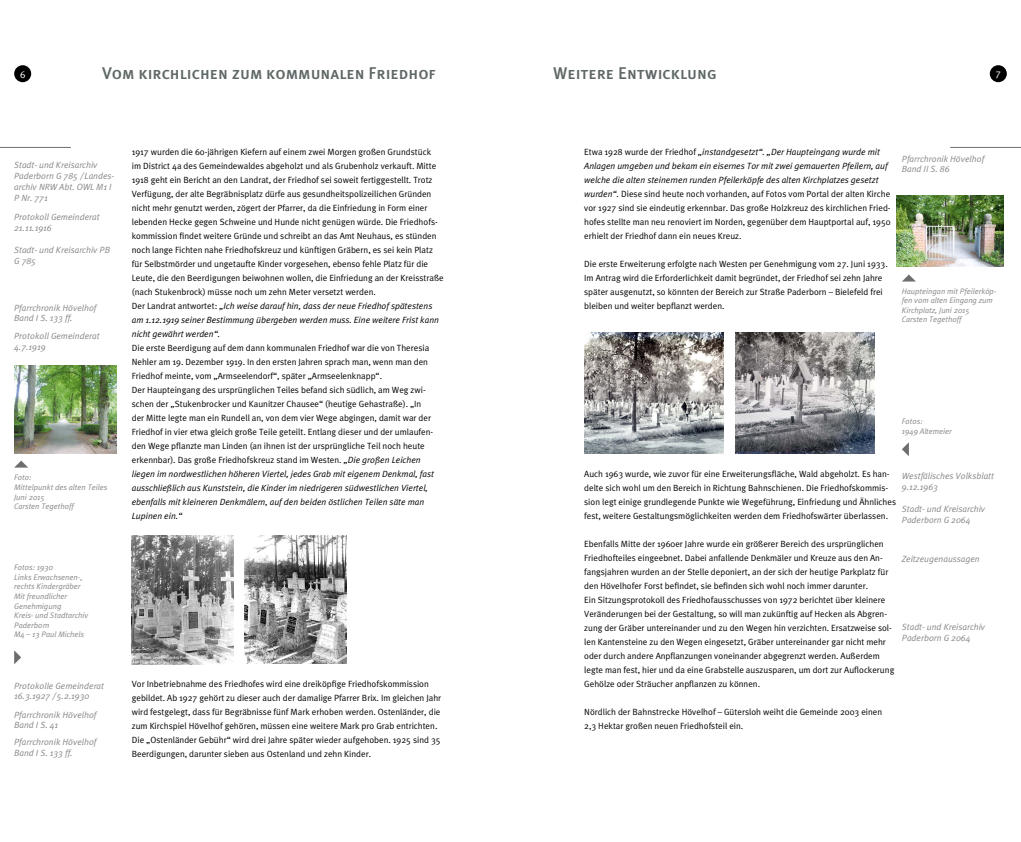
<style>
.page{position:relative;width:1021px;height:842px;background:#fff}
.page>*{position:absolute;margin:0;border:0;box-sizing:border-box;transform-origin:0 0}
.t1{font:17px "Meta Plus Medium Caps";color:#5f6767}
.t2{font:10px "Meta Plus Normal Caps";color:#fff}
.t3{font:9px/14px "Meta Plus Normal";color:#000}
.t4{font:italic 9px/10.8px "Meta Plus Normal";color:#868786}
.t5{font:italic 8px/9.6px "Meta Plus Normal";color:#868786}
.s1{font-style:italic}
</style>
<div class="page">
<div style="left:989px;top:65px;width:17px;height:17px;background:#000;border-radius:50%"></div>
<hr style="left:950px;top:147px;width:70px;height:1px;background:#6e6e6e">
<div style="left:14px;top:65px;width:17px;height:17px;background:#000;border-radius:50%"></div>
<hr style="left:0;top:147px;width:71px;height:1px;background:#6e6e6e">
<img style="left:584px;top:332px;width:140px;height:122px">
<img style="left:735px;top:332px;width:139px;height:122px">
<svg style="left:902px;top:443px;width:6px;height:13px"></svg>
<svg style="left:14px;top:461px;width:14px;height:7px"></svg>
<img style="left:14px;top:365px;width:102px;height:89px">
<img style="left:132px;top:536px;width:102px;height:128px">
<img style="left:244px;top:536px;width:102px;height:127px">
<svg style="left:14px;top:650px;width:7px;height:14px"></svg>
<svg style="left:902px;top:274px;width:13px;height:8px"></svg>
<img style="left:896px;top:195px;width:107px;height:72px">
<p class="t2" style="left:20px;top:68px;width:7px">6</p>
<h1 class="t1" style="left:102px;top:63px;width:335px">Vom kirchlichen zum kommunalen Friedhof</h1>
<p class="t4" style="left:14px;top:159px;width:102px">Stadt- und Kreisarchiv<br>Paderborn G 785 / Landes&shy;archiv NRW Abt. OWL M1 I<br>P Nr. 771</p>
<p class="t4" style="left:14px;top:211px;width:87px">Protokoll Gemeinderat<br>21.11.1916</p>
<p class="t4" style="left:14px;top:245px;width:97px">Stadt- und Kreisarchiv PB<br>G 785</p>
<p class="t4" style="left:14px;top:302px;width:84px">Pfarrchronik Hövelhof<br>Band I S. 133 ff.</p>
<p class="t4" style="left:14px;top:330px;width:87px">Protokoll Gemeinderat<br>4.7.1919</p>
<p class="t5" style="left:14px;top:473px;width:95px">Foto:<br>Mittelpunkt des alten Teiles<br>Juni 2015<br>Carsten Tegethoff</p>
<p class="t5" style="left:14px;top:563px;width:76px">Fotos: 1930<br>Links Erwachsenen-, rechts Kindergräber<br>Mit freundlicher<br>Genehmigung<br>Kreis- und Stadtarchiv<br>Paderborn<br>M4 – 13 Paul Michels</p>
<p class="t4" style="left:14px;top:680px;width:91px">Protokolle Gemeinderat<br>16.3.1927 / 5.2.1930</p>
<p class="t4" style="left:14px;top:709px;width:84px">Pfarrchronik Hövelhof<br>Band I S. 41</p>
<p class="t4" style="left:14px;top:736px;width:84px">Pfarrchronik Hövelhof<br>Band I S. 133 ff.</p>
<p class="t3" style="left:132px;top:145px;width:313px">1917 wurden die 60-jährigen Kiefern auf einem zwei Morgen großen Grundstück<br>im District 4a des Gemeindewaldes abgeholzt und als Grubenholz verkauft. Mitte 1918 geht ein Bericht an den Landrat, der Friedhof sei soweit fertiggestellt. Trotz Verfügung, der alte Begräbnisplatz dürfe aus gesundheitspolizeilichen Gründen nicht mehr genutzt werden, zögert der Pfarrer, da die Einfriedung in Form einer lebenden Hecke gegen Schweine und Hunde nicht genügen würde. Die Friedhofs&shy;kommission findet weitere Gründe und schreibt an das Amt Neuhaus, es stünden noch lange Fichten nahe Friedhofskreuz und künftigen Gräbern, es sei kein Platz für Selbstmörder und ungetaufte Kinder vorgesehen, ebenso fehle Platz für die Leute, die den Beerdigungen beiwohnen wollen, die Einfriedung an der Kreisstraße (nach Stukenbrock) müsse noch um zehn Meter versetzt werden.<br>Der Landrat antwortet: <span class="s1">„Ich weise darauf hin, dass der neue Friedhof spätestens am 1.12.1919 seiner Bestimmung übergeben werden muss. Eine weitere Frist kann nicht gewährt werden“.</span></p>
<p class="t3" style="left:132px;top:341px;width:304px">Die erste Beerdigung auf dem dann kommunalen Friedhof war die von Theresia Nehler am 19. Dezember 1919. In den ersten Jahren sprach man, wenn man den Friedhof meinte, vom „Armseelendorf“, später „Armseelenknapp“.<br>Der Haupteingang des ursprünglichen Teiles befand sich südlich, am Weg zwi&shy;schen der „Stukenbrocker und Kaunitzer Chausee“ (heutige Gehastraße). „In der Mitte legte man ein Rundell an, von dem vier Wege abgingen, damit war der Friedhof in vier etwa gleich große Teile geteilt. Entlang dieser und der umlaufen&shy;den Wege pflanzte man Linden (an ihnen ist der ursprüngliche Teil noch heute erkennbar). Das große Friedhofskreuz stand im Westen. <span class="s1">„Die großen Leichen liegen im nordwestlichen höheren Viertel, jedes Grab mit eigenem Denkmal, fast ausschließlich aus Kunststein, die Kinder im niedrigeren südwestlichen Viertel, ebenfalls mit kleineren Denkmälern, auf den beiden östlichen Teilen säte man Lupinen ein.“</span></p>
<p class="t3" style="left:132px;top:677px;width:311px">Vor Inbetriebnahme des Friedhofes wird eine dreiköpfige Friedhofskommission gebildet. Ab 1927 gehört zu dieser auch der damalige Pfarrer Brix. Im gleichen Jahr wird festgelegt, dass für Begräbnisse fünf Mark erhoben werden. Ostenländer, die zum Kirchspiel Hövelhof gehören, müssen eine weitere Mark pro Grab entrichten.<br>Die „Ostenländer Gebühr“ wird drei Jahre später wieder aufgehoben. 1925 sind 35<br>Beerdigungen, darunter sieben aus Ostenland und zehn Kinder.</p>
<h1 class="t1" style="left:553px;top:63px;width:165px">Weitere Entwicklung</h1>
<p class="t2" style="left:995px;top:68px;width:7px">7</p>
<p class="t3" style="left:584px;top:144px;width:308px">Etwa 1928 wurde der Friedhof <span class="s1">„instandgesetzt“. „Der Haupteingang wurde mit Anlagen umgeben und bekam ein eisernes Tor mit zwei gemauerten Pfeilern, auf welche die alten steinernen runden Pfeilerköpfe des alten Kirchplatzes gesetzt wurden“.</span> Diese sind heute noch vorhanden, auf Fotos vom Portal der alten Kirche vor 1927 sind sie eindeutig erkennbar. Das große Holzkreuz des kirchlichen Fried&shy;hofes stellte man neu renoviert im Norden, gegenüber dem Hauptportal auf, 1950 erhielt der Friedhof dann ein neues Kreuz.</p>
<p class="t3" style="left:584px;top:256px;width:305px">Die erste Erweiterung erfolgte nach Westen per Genehmigung vom 27. Juni 1933.<br>Im Antrag wird die Erforderlichkeit damit begründet, der Friedhof sei zehn Jahre später ausgenutzt, so könnten der Bereich zur Straße Paderborn – Bielefeld frei bleiben und weiter bepflanzt werden.</p>
<p class="t4" style="left:901px;top:153px;width:84px">Pfarrchronik Hövelhof<br>Band II S. 86</p>
<p class="t5" style="left:901px;top:286px;width:96px">Haupteingan mit Pfeilerköp&shy;fen vom alten Eingang zum<br>Kirchplatz, Juni 2015<br>Carsten Tegethoff</p>
<p class="t5" style="left:901px;top:417px;width:51px">Fotos:<br>1949 Altemeier</p>
<p class="t3" style="left:584px;top:466px;width:313px">Auch 1963 wurde, wie zuvor für eine Erweiterungsfläche, Wald abgeholzt. Es han&shy;delte sich wohl um den Bereich in Richtung Bahnschienen. Die Friedhofskommis&shy;sion legt einige grundlegende Punkte wie Wegeführung, Einfriedung und Ähnliches fest, weitere Gestaltungsmöglichkeiten werden dem Friedhofswärter überlassen.</p>
<p class="t3" style="left:584px;top:536px;width:311px">Ebenfalls Mitte der 1960er Jahre wurde ein größerer Bereich des ursprünglichen Friedhofteiles eingeebnet. Dabei anfallende Denkmäler und Kreuze aus den An&shy;fangsjahren wurden an der Stelle deponiert, an der sich der heutige Parkplatz für den Hövelhofer Forst befindet, sie befinden sich wohl noch immer darunter.<br>Ein Sitzungsprotokoll des Friedhofausschusses von 1972 berichtet über kleinere Veränderungen bei der Gestaltung, so will man zukünftig auf Hecken als Abgren&shy;zung der Gräber untereinander und zu den Wegen hin verzichten. Ersatzweise sol&shy;len Kantensteine zu den Wegen eingesetzt, Gräber untereinander gar nicht mehr oder durch andere Anpflanzungen voneinander abgegrenzt werden. Außerdem legte man fest, hier und da eine Grabstelle auszusparen, um dort zur Auflockerung Gehölze oder Sträucher anpflanzen zu können.</p>
<p class="t3" style="left:584px;top:704px;width:299px">Nördlich der Bahnstrecke Hövelhof – Gütersloh weiht die Gemeinde 2003 einen<br>2,3 Hektar großen neuen Friedhofsteil ein.</p>
<p class="t4" style="left:901px;top:470px;width:94px">Westfälisches Volksblatt<br>9.12.1963</p>
<p class="t4" style="left:901px;top:503px;width:85px">Stadt- und Kreisarchiv<br>Paderborn G 2064</p>
<p class="t4" style="left:901px;top:554px;width:79px">Zeitzeugenaussagen</p>
<p class="t4" style="left:901px;top:622px;width:85px">Stadt- und Kreisarchiv<br>Paderborn G 2064</p>
</div>
